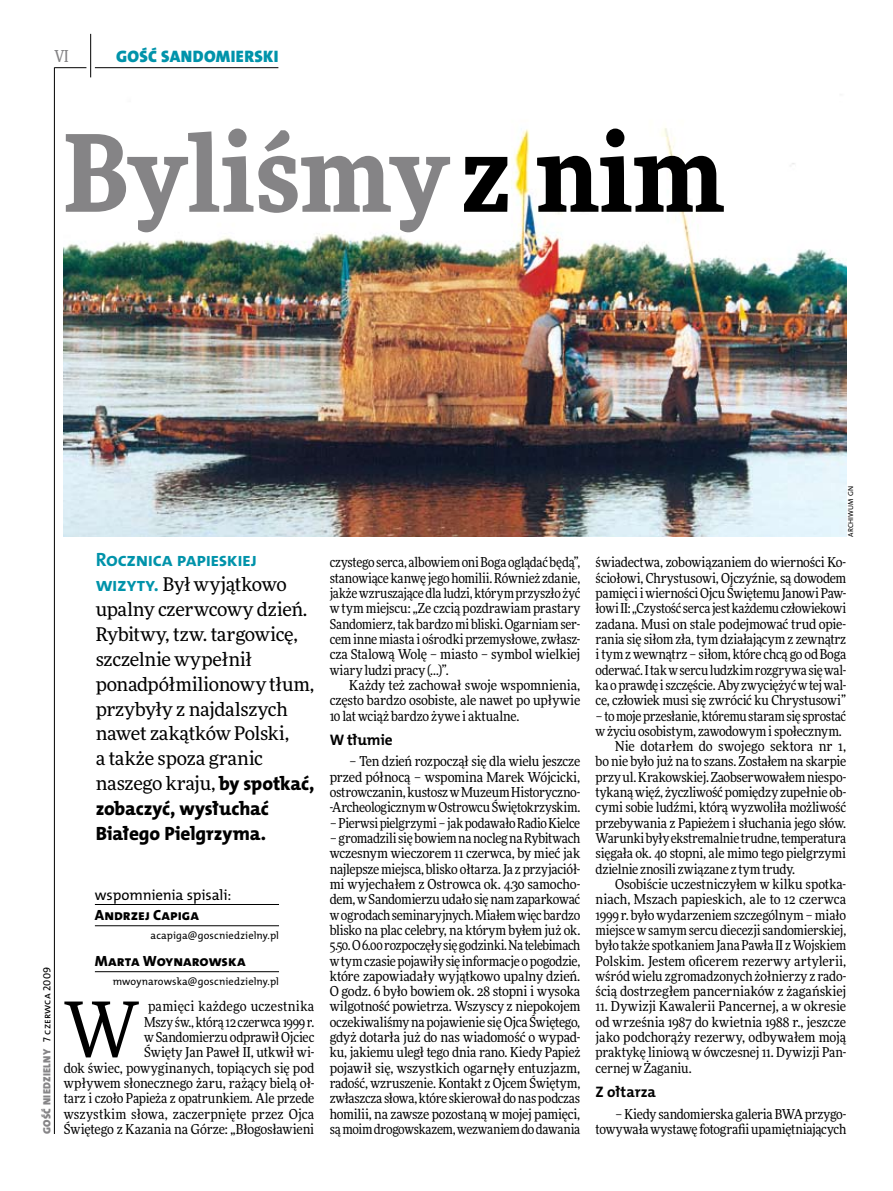
<style>
.page{position:relative;width:893px;height:1191px;background:#fff}
.page>*{position:absolute;margin:0;border:0;box-sizing:border-box;transform-origin:0 0}
.t1{font:900 106.5px "Freeday Narrow";color:#858486}
.t2{font:76.95px "Freeday Narrow News";color:#000}
.t3{font:19.35px/24.9px "The Mix HP8 Ex Bld";letter-spacing:-.005em;color:#000}
.t4{font:19.35px "The Mix HP7 Bld";letter-spacing:-.02em;color:#0093aa}
.t5{font:18.9px/24.9px "Freeday News";letter-spacing:-.015em;color:#000}
.t6{font:16.65px "The Mix HP9 Blk";letter-spacing:.02em;color:#0093aa}
.t7{font:500 16.5px "Freeday Narrow";color:#858486;scale:.9 1}
.t8{font:15.3px "The Mix HP7 Bld";color:#000}
.t9{font:14.85px "The Mix HP8 Ex Bld";color:#000}
.t10{font:14.85px "The Mix HP5 Plain";color:#000}
.t11{font:13.65px/15.3px "Freeday Narrow News";letter-spacing:-.01em;color:#000;text-align:justify}
.t12{font:10.5px "The Mix HP5 Plain";color:#000}
.t13{font:10.5px "The Mix HP9 Blk";letter-spacing:.025em;color:#858486}
.t14{font:7.2px "The Mix HP5 Plain";letter-spacing:.025em;color:#000}
.s1{color:#000}
.s2{font-family:"The Mix HP7 Bld";font-size:19.35px;color:#0093aa}
.s3{font-family:"The Mix HP8 Ex Bld";font-size:19.35px}
.s4{font-family:"The Mix HP5 Plain";color:#000}
</style>
<div class="page">
<hr style="left:54px;top:67px;width:1px;height:1067px;background:#000">
<hr style="left:90px;top:34px;width:1px;height:43px;background:#000">
<hr style="left:54px;top:67px;width:32px;height:1px;background:#000">
<hr style="left:95px;top:67px;width:183px;height:1px;background:#000">
<img style="left:64px;top:128px;width:782px;height:409px">
<hr style="left:95px;top:904px;width:184px;height:1px;background:#000">
<hr style="left:95px;top:925px;width:184px;height:1px;background:#000">
<hr style="left:95px;top:971px;width:184px;height:1px;background:#000">
<p class="t7" style="left:54px;top:46px;width:17px">VI</p>
<p class="t6" style="left:116px;top:46px;width:164px">GOŚĆ SANDOMIERSKI</p>
<h1 class="t1" style="left:64px;top:104px;width:661px">Byliśmy <span class="s1">z nim</span></h1>
<h3 class="t4" style="left:96px;top:547px;width:163px">Rocznica papieskiej</h3>
<h3 class="t5" style="left:96px;top:571px;width:220px"><span class="s2">wizyty.</span> Był wyjątkowo upalny czerwcowy dzień.<br>Rybitwy, tzw. targowicę, szczelnie wypełnił ponadpółmilionowy tłum, przybyły z najdalszych nawet zakątków Polski,<br>a także spoza granic naszego kraju, <span class="s3">by spotkać,</span></h3>
<h3 class="t3" style="left:96px;top:796px;width:175px">zobaczyć, wysłuchać<br>Białego Pielgrzyma.</h3>
<p class="t13" style="left:40px;top:1134px;width:169px;rotate:-90deg">GOŚĆ NIEDZIELNY <span class="s4">7 czerwca 2009</span></p>
<p class="t10" style="left:95px;top:885px;width:138px">wspomnienia spisali:</p>
<p class="t9" style="left:95px;top:905px;width:106px">Andrzej Capiga</p>
<p class="t12" style="left:151px;top:928px;width:130px">acapiga@goscniedzielny.pl</p>
<p class="t9" style="left:95px;top:951px;width:152px">Marta Woynarowska</p>
<p class="t12" style="left:113px;top:974px;width:168px">mwoynarowska@goscniedzielny.pl</p>
<p class="t11" style="left:64px;top:998px;width:252px;text-align:right">pamięci każdego uczestnika<br>Mszy św., którą 12 czerwca 1999 r. wSandomierzu odprawił Ojciec<br>Święty Jan Paweł II, utkwił wi-<br>dok świec, powyginanych, topiących się pod wpływem słonecznego żaru, rażący bielą oł&shy;tarz i czoło Papieża z opatrunkiem. Ale przede wszystkim słowa, zaczerpnięte przez Ojca Świętego z Kazania na Górze: „Błogosławieni</p>
<h2 class="t2" style="left:64px;top:982px;width:77px">W</h2>
<p class="t11" style="left:330px;top:555px;width:252px">czystego serca, albowiem oni Boga oglądać będą”, stanowiące kanwę jego homilii. Również zdanie, jakże wzruszające dla ludzi, którym przyszło żyć w tym miejscu: „Ze czcią pozdrawiam prastary Sandomierz, tak bardzo mi bliski. Ogarniam ser&shy;cem inne miasta i ośrodki przemysłowe, zwłasz&shy;cza Stalową Wolę – miasto – symbol wielkiej wiary ludzi pracy (…)”.</p>
<p class="t11" style="left:330px;top:677px;width:252px;text-indent:20px">Każdy też zachował swoje wspomnienia, często bardzo osobiste, ale nawet po upływie 10 lat wciąż bardzo żywe i aktualne.</p>
<p class="t8" style="left:330px;top:729px;width:64px">W tłumie</p>
<p class="t11" style="left:330px;top:754px;width:252px;text-indent:20px">– Ten dzień rozpoczął się dla wielu jeszcze przed północą – wspomina Marek Wójcicki, ostrowczanin, kustosz wMuzeum Historyczno--Archeologicznym wOstrowcu Świętokrzyskim.</p>
<p class="t11" style="left:330px;top:815px;width:252px">– Pierwsi pielgrzymi – jak podawało Radio Kielce</p>
<p class="t11" style="left:330px;top:830px;width:252px">– gromadzilisię bowiem nanocleg naRybitwach wczesnym wieczorem 11 czerwca, by mieć jak najlepsze miejsca, blisko ołtarza. Ja z przyjaciół&shy;mi wyjechałem z Ostrowca ok. 4.30 samocho&shy;dem, wSandomierzu udało się nam zaparkować wogrodach seminaryjnych. Miałem więc bardzo blisko na plac celebry, na którym byłem już ok.<br>5.50. O6.00 rozpoczęłysię godzinki. Natelebimach wtym czasie pojawiłysię informacje opogodzie, które zapowiadały wyjątkowo upalny dzień.<br>O godz. 6 było bowiem ok. 28 stopni i wysoka wilgotność powietrza. Wszyscy z niepokojem oczekiwaliśmy na pojawienie się Ojca Świętego, gdyż dotarła już do nas wiadomość o wypad&shy;ku, jakiemu uległ tego dnia rano. Kiedy Papież pojawił się, wszystkich ogarnęły entuzjazm, radość, wzruszenie. Kontakt z Ojcem Świętym, zwłaszcza słowa, które skierował donas podczas homilii, na zawsze pozostaną w mojej pamięci, sąmoim drogowskazem, wezwaniem dodawania</p>
<p class="t14" style="left:846px;top:537px;width:51px;rotate:-90deg">Archiwum GN</p>
<p class="t11" style="left:596px;top:555px;width:252px">świadectwa, zobowiązaniem do wierności Ko&shy;ściołowi, Chrystusowi, Ojczyźnie, są dowodem pamięci iwierności Ojcu Świętemu Janowi Paw&shy;łowi II: „Czystość serca jestkażdemu człowiekowi zadana. Musi on stale podejmować trud opie&shy;rania się siłom zła, tym działającym z zewnątrz itym zwewnątrz – siłom, które chcą go od Boga oderwać. Itak wsercu ludzkim rozgrywa się wal&shy;ka oprawdę iszczęście. Aby zwyciężyć wtej wal&shy;ce, człowiek musi się zwrócić ku Chrystusowi”</p>
<p class="t11" style="left:596px;top:708px;width:252px">– tomoje przesłanie, któremu staramsię sprostać</p>
<p class="t11" style="left:596px;top:723px;width:248px">wżyciu osobistym, zawodowym ispołecznym.</p>
<p class="t11" style="left:615px;top:738px;width:233px">Nie dotarłem do swojego sektora nr 1,</p>
<p class="t11" style="left:596px;top:754px;width:252px">bo nie było już na to szans. Zostałem na skarpie</p>
<p class="t11" style="left:596px;top:769px;width:252px">przy ul. Krakowskiej. Zaobserwowałem niespo-</p>
<p class="t11" style="left:596px;top:784px;width:252px">tykaną więź, życzliwość pomiędzy zupełnie ob-</p>
<p class="t11" style="left:596px;top:799px;width:252px">cymi sobie ludźmi, którą wyzwoliła możliwość</p>
<p class="t11" style="left:596px;top:815px;width:252px">przebywania z Papieżem i słuchania jego słów.</p>
<p class="t11" style="left:596px;top:830px;width:252px">Warunki były ekstremalnie trudne, temperatura</p>
<p class="t11" style="left:596px;top:845px;width:252px">sięgała ok. 40 stopni, ale mimo tego pielgrzymi</p>
<p class="t11" style="left:596px;top:861px;width:201px">dzielnie znosili związane z tym trudy.</p>
<p class="t11" style="left:615px;top:876px;width:233px">Osobiście uczestniczyłem w kilku spotka-</p>
<p class="t11" style="left:596px;top:891px;width:252px">niach, Mszach papieskich, ale to 12 czerwca</p>
<p class="t11" style="left:596px;top:907px;width:252px">1999 r. było wydarzeniem szczególnym – miało</p>
<p class="t11" style="left:596px;top:922px;width:252px">miejsce wsamym sercu diecezji sandomierskiej,</p>
<p class="t11" style="left:596px;top:937px;width:252px">było także spotkaniem Jana Pawła II z Wojskiem</p>
<p class="t11" style="left:596px;top:953px;width:252px">Polskim. Jestem oficerem rezerwy artylerii,</p>
<p class="t11" style="left:596px;top:968px;width:252px">wśród wielu zgromadzonych żołnierzy z rado-</p>
<p class="t11" style="left:596px;top:983px;width:252px">ścią dostrzegłem pancerniaków z żagańskiej</p>
<p class="t11" style="left:596px;top:998px;width:252px">11. Dywizji Kawalerii Pancernej, a w okresie od września 1987 do kwietnia 1988 r., jeszcze jako podchorąży rezerwy, odbywałem moją praktykę liniową w ówczesnej 11. Dywizji Pan&shy;cernej w Żaganiu.</p>
<p class="t8" style="left:596px;top:1081px;width:62px">Z ołtarza</p>
<p class="t11" style="left:596px;top:1106px;width:252px;text-align:right">– Kiedy sandomierska galeria BWA przygo&shy;towywała wystawę fotografii upamiętniających</p>
</div>
